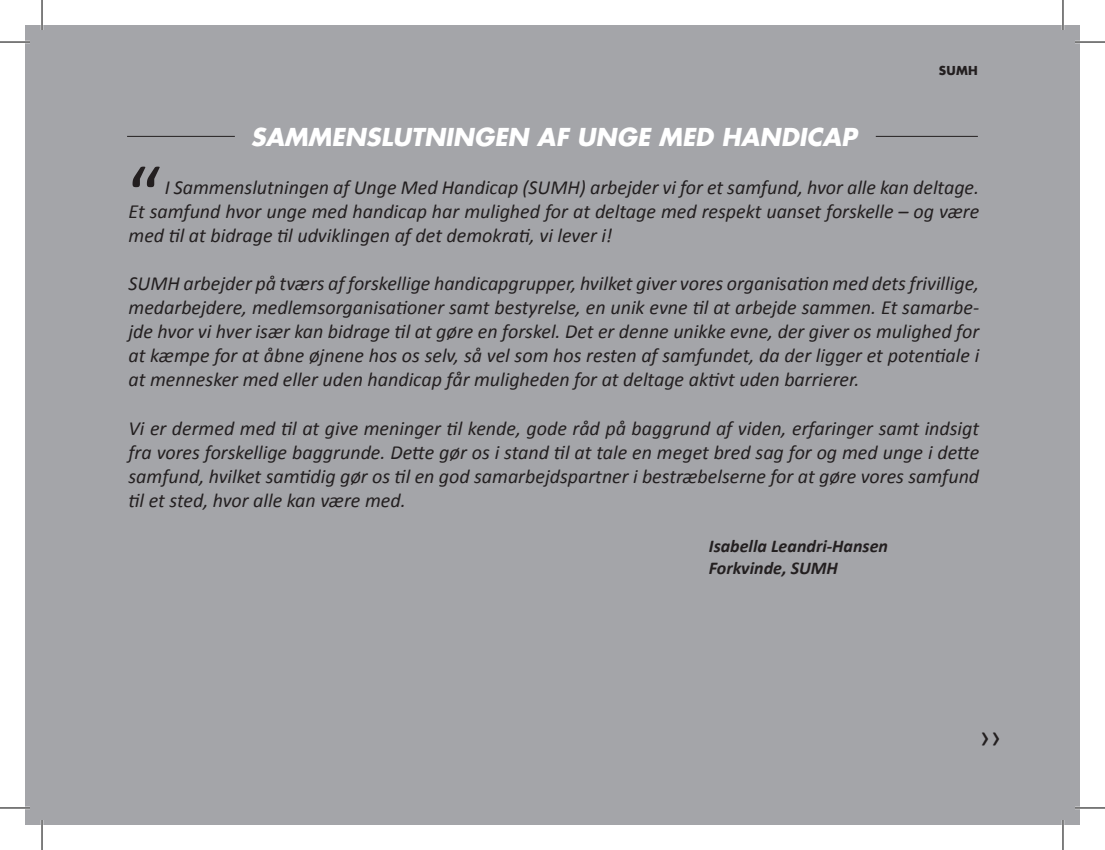
<style>
.page{position:relative;width:1105px;height:850px;background:#fff}
.page>*{position:absolute;margin:0;border:0;box-sizing:border-box;transform-origin:0 0}
.t1{font:82px "Calibri";color:#231f20}
.t2{font:32px "Calibri";color:#231f20}
.t3{font:italic 700 24px "Futura";color:#fff}
.t4{font:italic 20px/24px "Calibri";color:#231f20;text-align:justify}
.t5{font:italic 700 18px/21.6px "Calibri";color:#231f20}
.t6{font:700 12px "Futura";color:#231f20}
</style>
<div class="page">
<div style="left:25px;top:25px;width:1054px;height:799px;background:#a4a5a9"></div>
<hr style="left:127px;top:136px;width:108px;height:1px;background:#231f20">
<hr style="left:875px;top:136px;width:102px;height:1px;background:#231f20">
<hr style="left:0;top:41px;width:30px;height:2px;background:#fff">
<hr style="left:1074px;top:41px;width:30px;height:2px;background:#fff">
<hr style="left:0;top:806px;width:30px;height:3px;background:#fff">
<hr style="left:1074px;top:806px;width:30px;height:3px;background:#fff">
<hr style="left:41px;top:0;width:2px;height:30px;background:#fff">
<hr style="left:41px;top:819px;width:2px;height:30px;background:#fff">
<hr style="left:1061px;top:0;width:3px;height:30px;background:#fff">
<hr style="left:1061px;top:819px;width:3px;height:30px;background:#fff">
<hr style="left:0;top:42px;width:30px;height:1px;background:#000">
<hr style="left:1074px;top:42px;width:30px;height:1px;background:#000">
<hr style="left:0;top:807px;width:30px;height:1px;background:#000">
<hr style="left:1074px;top:807px;width:30px;height:1px;background:#000">
<hr style="left:42px;top:0;width:1px;height:30px;background:#000">
<hr style="left:42px;top:819px;width:1px;height:30px;background:#000">
<hr style="left:1062px;top:0;width:1px;height:30px;background:#000">
<hr style="left:1062px;top:819px;width:1px;height:30px;background:#000">
<p class="t6" style="left:938px;top:63px;width:11px">SUM</p>
<p class="t6" style="left:968px;top:63px;width:11px">H</p>
<p class="t3" style="left:251px;top:121px;width:591px">SAMMENSLUTNINGEN AF UNGE MED HA NDICAP</p>
<p class="t4" style="left:128px;top:175px;width:852px;text-indent:36px">I Sammenslutningen af Unge Med Handicap (SUMH) arbejder vi for et samfund, hvor alle kan deltage.<br>Et samfund hvor unge med handicap har mulighed for at deltage med respekt uanset forskelle – og være med til at bidrage til udviklingen af det demokrati, vi lever i!</p>
<p class="t4" style="left:128px;top:271px;width:852px">SUMH arbejder på tværs af forskellige handicapgrupper, hvilket giver vores organisation med dets frivillige, medarbejdere, medlemsorganisationer samt bestyrelse, en unik evne til at arbejde sammen. Et samarbe&shy;jde hvor vi hver især kan bidrage til at gøre en forskel. Det er denne unikke evne, der giver os mulighed for at kæmpe for at åbne øjnene hos os selv, så vel som hos resten af samfundet, da der ligger et potentiale i at mennesker med eller uden handicap får muligheden for at deltage aktivt uden barrierer.</p>
<p class="t4" style="left:128px;top:415px;width:852px">Vi er dermed med til at give meninger til kende, gode råd på baggrund af viden, erfaringer samt indsigt fra vores forskellige baggrunde. Dette gør os i stand til at tale en meget bred sag for og med unge i dette samfund, hvilket samtidig gør os til en god samarbejdspartner i bestræbelserne for at gøre vores samfund til et sted, hvor alle kan være med.</p>
<p class="t5" style="left:709px;top:535px;width:181px">Isabella Leandri-Hansen<br>Forkvinde, SUMH</p>
<h1 class="t1" style="left:127px;top:144px;width:36px">“</h1>
<h2 class="t2" style="left:979px;top:715px;width:23px">››</h2>
</div>
